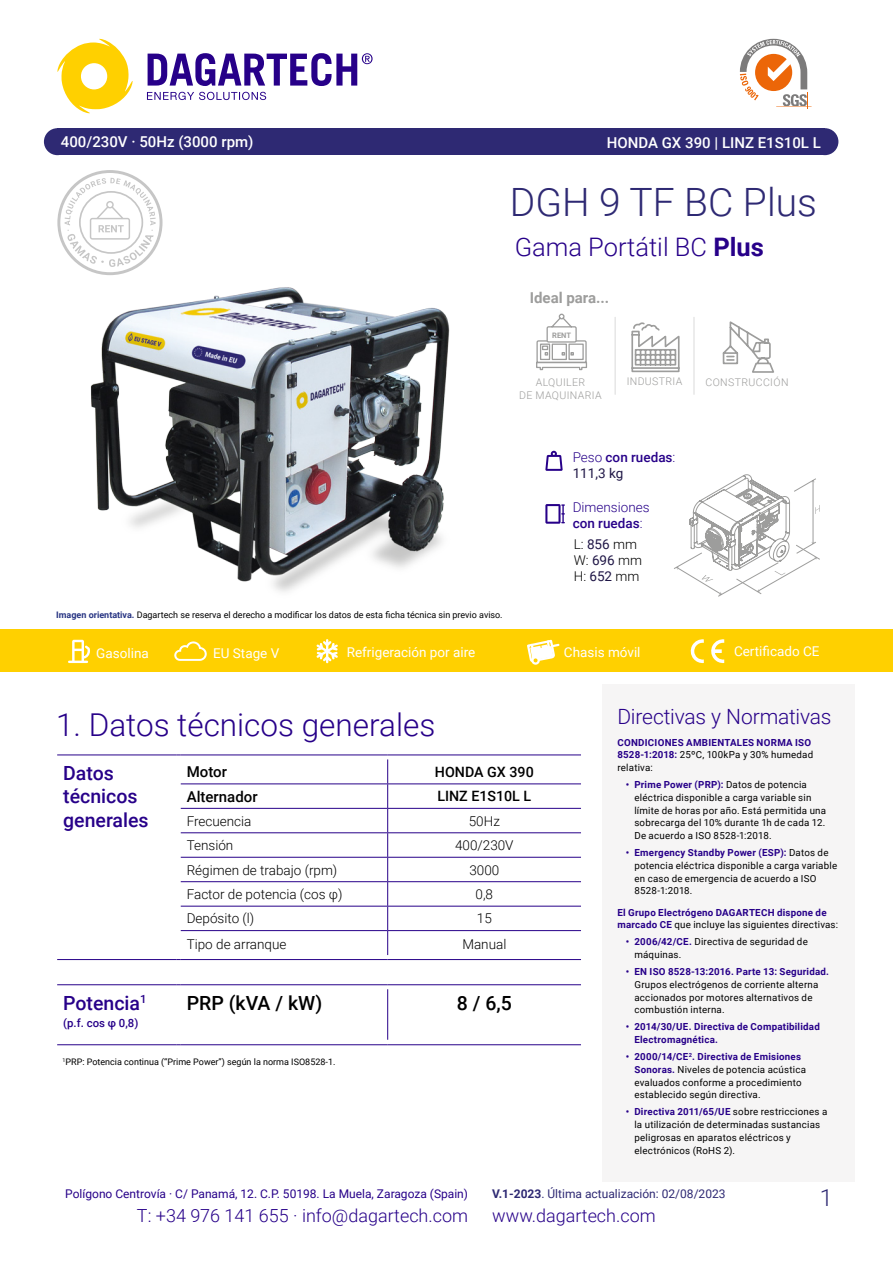
<style>
.page{position:relative;width:893px;height:1263px;background:#fff}
.page>*{position:absolute;margin:0;border:0;box-sizing:border-box;transform-origin:0 0}
.t1{font:300 39px "Roboto";color:#2e2973}
.t2{font:300 31.5px "Roboto";color:#270089}
.t3{font:300 25.5px "Roboto";color:#270089}
.t4{font:300 23.4px "Roboto";color:#2e2973}
.t5{font:300 21px "Roboto";letter-spacing:-.01em;color:#270089}
.t6{font:500 19.5px/23.4px "Roboto";color:#270089}
.t7{font:500 19.5px "Roboto";color:#000}
.t8{font:300 18px "Roboto";color:#270089}
.t9{font:500 15px "Roboto";color:#fff}
.t10{font:500 15px "Roboto";color:#000}
.t11{font:700 15px "Roboto";color:#9d9d9c}
.t12{font:500 14.25px "Roboto";color:#000}
.t13{font:300 13.5px/16.2px "Roboto";color:#000}
.t14{font:13.5px "Roboto";color:#fff}
.t15{font:500 13.5px/16.2px "Roboto";color:#270089}
.t16{font:300 13.5px/16.2px "Roboto";color:#270089}
.t17{font:12px "Roboto";color:#270089}
.t18{font:12px "Roboto";color:#2e2973}
.t19{font:500 11.4px "Roboto";color:#270089}
.t20{font:300 10.5px/12.6px "Roboto";letter-spacing:.035em;color:#9d9d9c;text-align:center}
.t21{font:9.75px/12.8px "Roboto";letter-spacing:.025em;color:#000}
.t22{font:700 9.75px/12.8px "Roboto";letter-spacing:.025em;color:#270089}
.t23{font:9px "Roboto";color:#000}
.t24{font:700 7.5px "Roboto";color:#9d9d9c}
.s1{font-weight:700}
.s2{font-weight:700;color:#283583}
.s3{font-weight:300}
.s4{font-weight:400;color:#1f1646}
.s5{font-weight:500}
.s6{font-weight:400;color:#000}
.s7{font-weight:700;color:#270089}
</style>
<div class="page">
<div style="left:57px;top:128px;width:768px;height:27px;background:#2e2973"></div>
<div style="left:44px;top:128px;width:27px;height:27px;background:#2e2973;border-radius:50%"></div>
<div style="left:811px;top:128px;width:27px;height:27px;background:#2e2973;border-radius:50%"></div>
<svg style="left:740px;top:39px;width:71px;height:70px"></svg>
<svg style="left:57px;top:39px;width:76px;height:74px"></svg>
<svg style="left:148px;top:53px;width:225px;height:33px"></svg>
<svg style="left:147px;top:92px;width:119px;height:8px"></svg>
<div style="left:602px;top:684px;width:252px;height:498px;background:#f6f5f5"></div>
<img style="left:90px;top:287px;width:360px;height:305px">
<div style="left:0;top:630px;width:893px;height:42px;background:#ffd000"></div>
<svg style="left:68px;top:640px;width:22px;height:23px"></svg>
<svg style="left:316px;top:639px;width:22px;height:24px"></svg>
<svg style="left:545px;top:504px;width:20px;height:20px"></svg>
<svg style="left:545px;top:451px;width:18px;height:20px"></svg>
<svg style="left:174px;top:641px;width:33px;height:20px"></svg>
<svg style="left:711px;top:639px;width:13px;height:24px"></svg>
<svg style="left:690px;top:639px;width:14px;height:24px"></svg>
<hr style="left:615px;top:317px;width:1px;height:77px;background:#dadada">
<hr style="left:694px;top:317px;width:1px;height:77px;background:#dadada">
<hr style="left:57px;top:754px;width:119px;height:1px;background:#270089">
<hr style="left:181px;top:754px;width:207px;height:1px;background:#270089">
<hr style="left:388px;top:754px;width:193px;height:1px;background:#270089">
<hr style="left:181px;top:783px;width:207px;height:1px;background:#270089">
<hr style="left:388px;top:783px;width:193px;height:1px;background:#270089">
<hr style="left:181px;top:808px;width:207px;height:1px;background:#270089">
<hr style="left:388px;top:808px;width:193px;height:1px;background:#270089">
<hr style="left:181px;top:832px;width:207px;height:1px;background:#270089">
<hr style="left:388px;top:832px;width:193px;height:1px;background:#270089">
<hr style="left:181px;top:857px;width:207px;height:1px;background:#270089">
<hr style="left:388px;top:857px;width:193px;height:1px;background:#270089">
<hr style="left:181px;top:881px;width:207px;height:1px;background:#270089">
<hr style="left:388px;top:881px;width:193px;height:1px;background:#270089">
<hr style="left:181px;top:906px;width:207px;height:1px;background:#270089">
<hr style="left:388px;top:906px;width:193px;height:1px;background:#270089">
<hr style="left:181px;top:930px;width:207px;height:1px;background:#270089">
<hr style="left:388px;top:930px;width:193px;height:1px;background:#270089">
<svg style="left:387px;top:759px;width:1px;height:196px"></svg>
<hr style="left:181px;top:959px;width:207px;height:1px;background:#270089">
<hr style="left:388px;top:959px;width:193px;height:1px;background:#270089">
<hr style="left:57px;top:959px;width:119px;height:1px;background:#270089">
<hr style="left:57px;top:984px;width:119px;height:1px;background:#270089">
<hr style="left:181px;top:984px;width:207px;height:1px;background:#270089">
<hr style="left:388px;top:984px;width:193px;height:1px;background:#270089">
<hr style="left:387px;top:989px;width:1px;height:51px;background:#270089">
<hr style="left:181px;top:1044px;width:207px;height:1px;background:#270089">
<hr style="left:388px;top:1044px;width:193px;height:1px;background:#270089">
<hr style="left:57px;top:1044px;width:119px;height:1px;background:#270089">
<svg style="left:527px;top:639px;width:33px;height:26px"></svg>
<svg style="left:722px;top:321px;width:52px;height:52px"></svg>
<svg style="left:674px;top:474px;width:146px;height:123px"></svg>
<svg style="left:536px;top:313px;width:52px;height:58px"></svg>
<svg style="left:57px;top:170px;width:106px;height:105px"></svg>
<svg style="left:631px;top:323px;width:49px;height:50px"></svg>
<h3 class="t9" style="left:61px;top:131px;width:194px">400/230V · 50Hz (3000 rpm)</h3>
<h3 class="t9" style="left:607px;top:132px;width:216px">HONDA GX 390 | LINZ E1S10L L</h3>
<h1 class="t1" style="left:510px;top:175px;width:308px">DGH 9 TF BC Plus</h1>
<h3 class="t3" style="left:515px;top:229px;width:251px">Gama Portátil BC <span class="s1">Plus</span></h3>
<h3 class="t11" style="left:530px;top:287px;width:81px">Ideal para...</h3>
<p class="t24" style="left:552px;top:330px;width:20px">RENT</p>
<p class="t20" style="left:519px;top:376px;width:84px">ALQUILER<br>DE MAQUINARIA</p>
<p class="t20" style="left:627px;top:375px;width:57px">INDUSTRIA</p>
<p class="t20" style="left:706px;top:376px;width:84px">CONSTRUCCIÓN</p>
<p class="t23" style="left:56px;top:609px;width:448px"><span class="s2">Imagen orientativa.</span> Dagartech se reserva el derecho a modificar los datos de esta ficha técnica sin previo aviso.</p>
<h3 class="t15" style="left:573px;top:448px;width:104px"><span class="s3">Peso</span> con ruedas<span class="s3">:<br></span><span class="s4">111,3 kg</span></h3>
<h3 class="t16" style="left:573px;top:498px;width:78px">Dimensiones <span class="s5">con ruedas</span>:</h3>
<h3 class="t13" style="left:574px;top:535px;width:70px">L: <span class="s4">856</span> mm<br>W: <span class="s4">696</span> mm<br>H: <span class="s4">652</span> mm</h3>
<h3 class="t14" style="left:96px;top:643px;width:54px">Gasolina</h3>
<h3 class="t14" style="left:347px;top:643px;width:130px">Refrigeración por aire</h3>
<h3 class="t14" style="left:564px;top:643px;width:78px">Chasis móvil</h3>
<h3 class="t14" style="left:213px;top:644px;width:68px">EU Stage V</h3>
<h3 class="t14" style="left:734px;top:642px;width:87px">Certificado CE</h3>
<h2 class="t2" style="left:56px;top:703px;width:381px">1. Datos técnicos generales</h2>
<h3 class="t6" style="left:63px;top:761px;width:87px">Datos técnicos generales</h3>
<h3 class="t10" style="left:187px;top:761px;width:42px">Motor</h3>
<h3 class="t12" style="left:435px;top:762px;width:100px">HONDA GX 390</h3>
<h3 class="t10" style="left:187px;top:786px;width:72px">Alternador</h3>
<h3 class="t12" style="left:437px;top:786px;width:95px">LINZ E1S10L L</h3>
<h3 class="t13" style="left:187px;top:812px;width:66px">Frecuencia</h3>
<h3 class="t13" style="left:469px;top:812px;width:33px">50Hz</h3>
<h3 class="t13" style="left:187px;top:837px;width:48px">Tensión</h3>
<h3 class="t13" style="left:455px;top:837px;width:60px">400/230V</h3>
<h3 class="t13" style="left:187px;top:861px;width:152px">Régimen de trabajo (rpm)</h3>
<h3 class="t13" style="left:469px;top:861px;width:31px">3000</h3>
<h3 class="t13" style="left:187px;top:885px;width:157px">Factor de potencia (cos φ)</h3>
<h3 class="t13" style="left:476px;top:885px;width:19px">0,8</h3>
<h3 class="t13" style="left:187px;top:910px;width:69px">Depósito (l)</h3>
<h3 class="t13" style="left:477px;top:910px;width:16px">15</h3>
<h3 class="t13" style="left:187px;top:936px;width:101px">Tipo de arranque</h3>
<h3 class="t13" style="left:462px;top:936px;width:45px">Manual</h3>
<h3 class="t6" style="left:63px;top:990px;width:85px">Potencia<sup>1</sup></h3>
<p class="t19" style="left:63px;top:1015px;width:77px">(p.f. cos φ 0,8)</p>
<h3 class="t7" style="left:187px;top:989px;width:137px">PRP (kVA / kW)</h3>
<h3 class="t7" style="left:457px;top:989px;width:56px">8 / 6,5</h3>
<p class="t23" style="left:63px;top:1055px;width:274px"><sup>1</sup>PRP: Potencia continua (“Prime Power”) según la norma ISO8528-1.</p>
<h3 class="t5" style="left:617px;top:702px;width:215px">Directivas y Normativas</h3>
<p class="t22" style="left:617px;top:735px;width:197px">CONDICIONES AMBIENTALES NORMA ISO<br>8528-1:2018: <span class="s6">25ºC, 100kPa y 30% humedad relativa:</span></p>
<p class="t21" style="left:634px;top:778px;width:193px;text-indent:-9px"><span class="s7">• Prime Power (PRP):</span> Datos de potencia eléctrica disponible a carga variable sin límite de horas por año. Está permitida una sobrecarga del 10% durante 1h de cada 12.<br>De acuerdo a ISO 8528-1:2018.</p>
<p class="t21" style="left:634px;top:846px;width:204px;text-indent:-9px"><span class="s7">• Emergency Standby Power (ESP):</span> Datos de potencia eléctrica disponible a carga variable en caso de emergencia de acuerdo a ISO 8528-1:2018.</p>
<p class="t22" style="left:617px;top:905px;width:222px">El Grupo Electrógeno DAGARTECH dispone de marcado CE <span class="s6">que incluye las siguientes directivas:</span></p>
<p class="t21" style="left:634px;top:935px;width:175px;text-indent:-9px"><span class="s7">• 2006/42/CE.</span> Directiva de seguridad de máquinas.</p>
<p class="t22" style="left:626px;top:965px;width:205px">• EN ISO 8528-13:2016. Parte 13: Seguridad.</p>
<p class="t21" style="left:634px;top:978px;width:185px">Grupos electrógenos de corriente alterna accionados por motores alternativos de combustión interna.</p>
<p class="t22" style="left:634px;top:1020px;width:187px;text-indent:-9px">• 2014/30/UE. Directiva de Compatibilidad<br>Electromagnética.</p>
<p class="t21" style="left:634px;top:1050px;width:173px;text-indent:-8px"><span class="s7">• 2000/14/CE</span><sup>2</sup><span class="s7">. Directiva de Emisiones Sonoras.</span> Niveles de potencia acústica evaluados conforme a procedimiento establecido según directiva.</p>
<p class="t21" style="left:634px;top:1105px;width:194px;text-indent:-9px"><span class="s7">• Directiva 2011/65/UE</span> sobre restricciones a la utilización de determinadas sustancias peligrosas en aparatos eléctricos y electrónicos (RoHS 2).</p>
<p class="t18" style="left:492px;top:1185px;width:235px"><span class="s1">V.1-2023</span>. Última actualización: 02/08/2023</p>
<p class="t17" style="left:65px;top:1185px;width:404px">Polígono Centrovía · C/ Panamá, 12. C.P. 50198. La Muela, Zaragoza (Spain)</p>
<h3 class="t8" style="left:137px;top:1203px;width:333px">T: +34 976 141 655 · info@dagartech.com</h3>
<h3 class="t8" style="left:492px;top:1203px;width:165px">www.dagartech.com</h3>
<h3 class="t4" style="left:820px;top:1182px;width:14px">1</h3>
</div>
